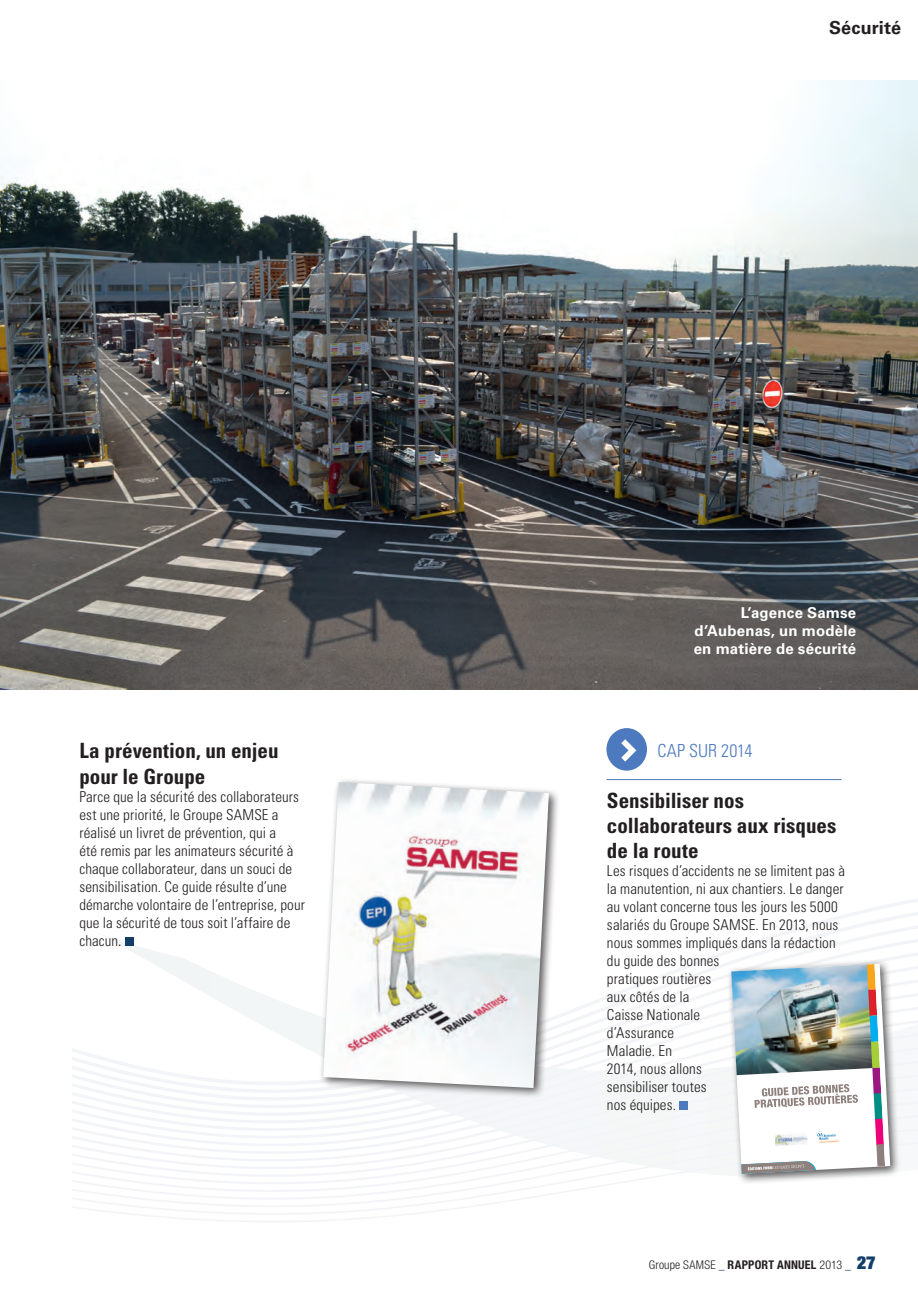
<style>
.page{position:relative;width:918px;height:1295px;background:#fff}
.page>*{position:absolute;margin:0;border:0;box-sizing:border-box;transform-origin:0 0}
.t1{font:700 condensed 21px/25.2px "Univers";letter-spacing:-.005em;color:#231f20}
.t2{font:300 condensed 18px "Univers";color:#4d7abe}
.t3{font:700 18px "Univers";letter-spacing:.005em;color:#231f20}
.t4{font:300 condensed 15px/18px "Univers";letter-spacing:.005em;color:#231f20}
.t5{font:700 15px/18px "Univers";letter-spacing:.015em;color:#fff;text-align:justify}
.t6{font:300 condensed 12px "Helvetica Neue";letter-spacing:.015em;color:#231f20}
.s1{font-size:18px}
.s2{font-weight:900;color:#123d69}
.s3{font-weight:700}
.s4{font-weight:900;font-stretch:expanded;font-size:18px;color:#123d69}
</style>
<div class="page">
<svg style="left:72px;top:899px;width:845px;height:323px"></svg>
<div style="left:726px;top:959px;width:174px;height:225px;background:#231f20;opacity:.75"></div>
<img style="left:730px;top:963px;width:159px;height:210px">
<div style="left:679px;top:1101px;width:8px;height:9px;background:#4d7abe"></div>
<hr style="left:606px;top:779px;width:235px;height:1px;background:#4d7abe">
<div style="left:606px;top:728px;width:40px;height:42px;background:#4d7abe;border-radius:50%"></div>
<svg style="left:621px;top:739px;width:15px;height:22px"></svg>
<img style="left:0;top:81px;width:917px;height:609px">
<div style="left:125px;top:937px;width:9px;height:8px;background:#123d69"></div>
<div style="left:318px;top:777px;width:242px;height:321px;background:#231f20;opacity:.75"></div>
<img style="left:323px;top:782px;width:225px;height:305px">
<h1 class="t1" style="left:79px;top:738px;width:200px">La prévention, un enjeu pour le Groupe</h1>
<p class="t4" style="left:79px;top:787px;width:227px">Parce que la sécurité des collaborateurs est une priorité, le Groupe SAMSE a réalisé un livret de prévention, qui a<br>été remis par les animateurs sécurité à chaque collaborateur, dans un souci de sensibilisation. Ce guide résulte d’une démarche volontaire de l’entreprise, pour que la sécurité de tous soit l’affaire de chacun<span class="s1">.</span></p>
<p class="t3" style="left:828px;top:17px;width:73px">Sécurité</p>
<p class="t5" style="left:693px;top:603px;width:164px;text-indent:47px">L’agence Samse d’Aubenas, un modèle en matière de sécurité</p>
<p class="t2" style="left:657px;top:739px;width:42px">Cap sur</p>
<p class="t2" style="left:720px;top:739px;width:33px">2014</p>
<h1 class="t1" style="left:606px;top:787px;width:231px">Sensibiliser nos collaborateurs aux risques de la route</h1>
<p class="t4" style="left:606px;top:861px;width:239px">Les risques d’accidents ne se limitent pas à la manutention, ni aux chantiers. Le danger au volant concerne tous les jours les 5000 salariés du Groupe SAMSE. En 2013, nous nous sommes impliqués dans la rédaction du guide des bonnes<br>pratiques routières<br>aux côtés de la<br>Caisse Nationale<br>d’Assurance<br>Maladie. En<br>2014, nous allons<br>sensibiliser toutes<br>nos équipes.</p>
<p class="t6" style="left:648px;top:1257px;width:228px">Groupe SAMSE <span class="s2">_</span> <span class="s3">RAPPORT ANNUEL</span> 2013 <span class="s2">_</span> <span class="s4">27</span></p>
</div>
